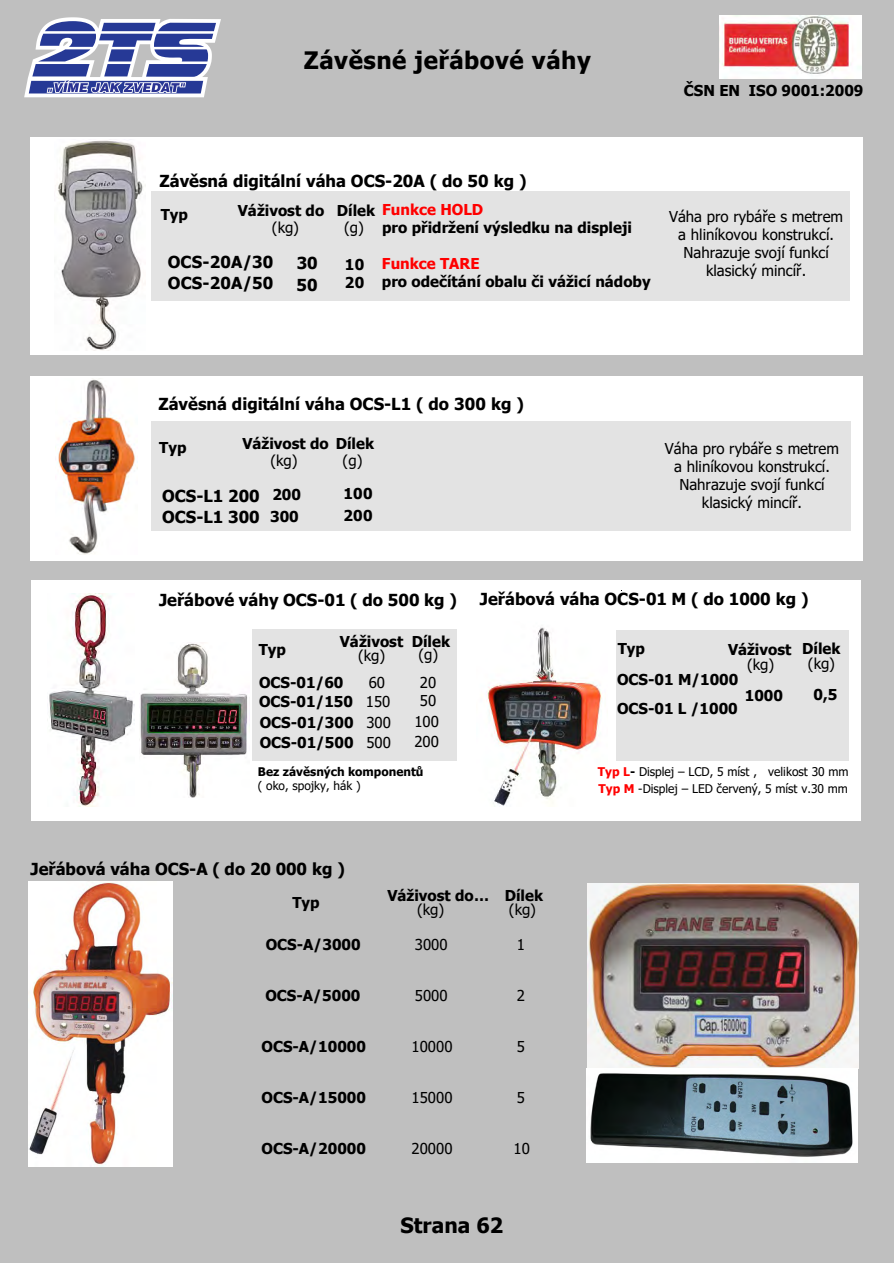
<style>
.page{position:relative;width:894px;height:1263px;background:#bfbfbf}
.page>*{position:absolute;margin:0;border:0;box-sizing:border-box;transform-origin:0 0}
.t1{font:700 24px "Tahoma";letter-spacing:.02em;color:#000}
.t2{font:700 21px "Tahoma";color:#000}
.t3{font:700 16.5px "Tahoma";color:#000}
.t4{font:700 15px/28.3px "Tahoma";color:#000}
.t5{font:15px/18px "Tahoma";color:#000;text-align:center}
.t6{font:700 15px "Tahoma";color:#f00}
.t7{font:12px/16.8px "Tahoma";color:#000}
.t8{font:700 11.85px "Tahoma";color:#000}
.t9{font:11.85px "Tahoma";color:#000}
.s1{font-weight:400}
.s2{font-weight:700;color:#f00}
.s3{font-weight:700}
.s4{font-style:inherit}
</style>
<div class="page">
<div style="left:31px;top:580px;width:830px;height:240px;background:#fff"></div>
<div style="left:616px;top:630px;width:233px;height:130px;background:#e3e3e3"></div>
<div style="left:253px;top:630px;width:204px;height:131px;background:#e3e3e3"></div>
<div style="left:30px;top:376px;width:833px;height:184px;background:#fff"></div>
<div style="left:151px;top:421px;width:700px;height:110px;background:#e3e3e3"></div>
<div style="left:30px;top:137px;width:833px;height:218px;background:#fff"></div>
<img style="left:719px;top:15px;width:143px;height:64px">
<img style="left:57px;top:140px;width:86px;height:210px">
<img style="left:49px;top:594px;width:86px;height:212px">
<img style="left:140px;top:643px;width:110px;height:155px">
<img style="left:486px;top:627px;width:116px;height:179px">
<div style="left:152px;top:191px;width:698px;height:110px;background:#e3e3e3"></div>
<img style="left:55px;top:379px;width:80px;height:175px">
<img style="left:29px;top:882px;width:143px;height:284px">
<img style="left:587px;top:883px;width:271px;height:279px">
<svg style="left:24px;top:17px;width:197px;height:80px"></svg>
<h1 class="t1" style="left:304px;top:44px;width:288px">Závěsné jeřábové váhy</h1>
<p class="t4" style="left:684px;top:77px;width:181px">ČSN EN ISO 9001:2009</p>
<p class="t3" style="left:159px;top:169px;width:369px">Závěsná digitální váha OCS-20A ( do 50 kg )</p>
<p class="t6" style="left:382px;top:199px;width:103px">Funkce HOLD</p>
<p class="t4" style="left:382px;top:214px;width:251px">pro přidržení výsledku na displeji</p>
<p class="t6" style="left:382px;top:253px;width:99px">Funkce TARE</p>
<p class="t4" style="left:382px;top:268px;width:270px">pro odečítání obalu či vážicí nádoby</p>
<p class="t4" style="left:161px;top:201px;width:29px">Typ</p>
<p class="t4" style="left:238px;top:197px;width:88px">Váživost do</p>
<p class="t5" style="left:272px;top:220px;width:29px">(kg)</p>
<p class="t4" style="left:337px;top:197px;width:40px">Dílek</p>
<p class="t5" style="left:344px;top:220px;width:21px">(g)</p>
<p class="t3" style="left:168px;top:251px;width:107px">OCS-20A/30</p>
<p class="t3" style="left:297px;top:251px;width:23px">30</p>
<p class="t4" style="left:345px;top:251px;width:21px">10</p>
<p class="t3" style="left:168px;top:271px;width:107px">OCS-20A/50</p>
<p class="t3" style="left:297px;top:273px;width:23px">50</p>
<p class="t4" style="left:345px;top:269px;width:21px">20</p>
<p class="t5" style="left:669px;top:208px;width:176px">Váha pro rybáře s metrem a hliníkovou konstrukcí.<br>Nahrazuje svojí funkcí klasický mincíř.</p>
<p class="t3" style="left:158px;top:393px;width:367px">Závěsná digitální váha OCS-L1 ( do 300 kg )</p>
<p class="t4" style="left:159px;top:434px;width:29px">Typ</p>
<p class="t4" style="left:243px;top:430px;width:88px">Váživost do</p>
<p class="t5" style="left:270px;top:453px;width:29px">(kg)</p>
<p class="t4" style="left:336px;top:430px;width:40px">Dílek</p>
<p class="t5" style="left:343px;top:453px;width:21px">(g)</p>
<p class="t3" style="left:162px;top:484px;width:99px">OCS-L1 200</p>
<p class="t4" style="left:343px;top:480px;width:31px">100</p>
<p class="t3" style="left:162px;top:506px;width:99px">OCS-L1 300</p>
<p class="t4" style="left:343px;top:502px;width:31px">200</p>
<p class="t4" style="left:270px;top:484px;width:32px;line-height:22.4px">200<br>300</p>
<p class="t5" style="left:665px;top:441px;width:176px">Váha pro rybáře s metrem a hliníkovou konstrukcí.<br>Nahrazuje svojí funkcí klasický mincíř.</p>
<p class="t3" style="left:159px;top:588px;width:300px">Jeřábové váhy OCS-01 ( do 500 kg )</p>
<p class="t4" style="left:259px;top:636px;width:29px">Typ</p>
<p class="t4" style="left:340px;top:628px;width:65px">Váživost</p>
<p class="t5" style="left:358px;top:648px;width:29px">(kg)</p>
<p class="t4" style="left:412px;top:628px;width:40px">Dílek</p>
<p class="t5" style="left:418px;top:646px;width:21px">(g)</p>
<p class="t4" style="left:259px;top:669px;width:86px">OCS-01/60</p>
<p class="t5" style="left:369px;top:674px;width:18px">60</p>
<p class="t5" style="left:420px;top:675px;width:18px">20</p>
<p class="t4" style="left:259px;top:688px;width:133px">OCS-01/150 <span class="s1">150</span></p>
<p class="t5" style="left:420px;top:692px;width:18px">50</p>
<p class="t4" style="left:260px;top:709px;width:133px">OCS-01/300 <span class="s1">300</span></p>
<p class="t5" style="left:414px;top:713px;width:26px">100</p>
<p class="t4" style="left:260px;top:729px;width:133px">OCS-01/500 <span class="s1">500</span></p>
<p class="t5" style="left:414px;top:733px;width:26px">200</p>
<p class="t8" style="left:258px;top:763px;width:167px">Bez závěsných komponentů</p>
<p class="t9" style="left:258px;top:778px;width:104px">( oko, spojky, hák )</p>
<p class="t3" style="left:480px;top:588px;width:330px">Jeřábová váha OCS-01 M ( do 1000 kg )</p>
<p class="t4" style="left:618px;top:635px;width:29px">Typ</p>
<p class="t4" style="left:728px;top:636px;width:65px">Váživost</p>
<p class="t5" style="left:747px;top:656px;width:29px">(kg)</p>
<p class="t4" style="left:802px;top:635px;width:40px">Dílek</p>
<p class="t5" style="left:808px;top:655px;width:29px">(kg)</p>
<p class="t4" style="left:617px;top:666px;width:123px">OCS-01 M/1000<br>OCS-01 L /1000</p>
<p class="t4" style="left:745px;top:682px;width:40px">1000</p>
<p class="t4" style="left:814px;top:681px;width:25px">0,5</p>
<p class="t7" style="left:598px;top:764px;width:252px"><span class="s2">Typ L</span><span class="s3">-</span> Displej – LCD, 5 míst , velikost 30 mm<br><span class="s2">Typ M</span> -Displej – LED červený, 5 míst v.30 mm</p>
<p class="t3" style="left:30px;top:857px;width:316px">Jeřábová váha OCS-A ( do 20 000 kg )</p>
<p class="t4" style="left:387px;top:882px;width:103px">Váživost do…</p>
<p class="t5" style="left:417px;top:901px;width:29px">(kg)</p>
<p class="t4" style="left:505px;top:882px;width:40px">Dílek</p>
<p class="t5" style="left:509px;top:901px;width:29px">(kg)</p>
<p class="t4" style="left:292px;top:889px;width:29px">Typ</p>
<p class="t4" style="left:266px;top:931px;width:96px">OCS-A/3000</p>
<p class="t5" style="left:415px;top:937px;width:34px">3000</p>
<p class="t5" style="left:517px;top:937px;width:10px">1</p>
<p class="t4" style="left:266px;top:982px;width:96px">OCS-A/5000</p>
<p class="t5" style="left:415px;top:988px;width:34px">5000</p>
<p class="t5" style="left:517px;top:988px;width:10px">2</p>
<p class="t4" style="left:262px;top:1033px;width:106px">OCS-A/10000</p>
<p class="t5" style="left:412px;top:1039px;width:42px">10000</p>
<p class="t5" style="left:517px;top:1039px;width:10px">5</p>
<p class="t4" style="left:262px;top:1084px;width:106px">OCS-A/15000</p>
<p class="t5" style="left:412px;top:1090px;width:42px">15000</p>
<p class="t5" style="left:517px;top:1090px;width:10px">5</p>
<p class="t4" style="left:262px;top:1135px;width:106px">OCS-A/20000</p>
<p class="t5" style="left:412px;top:1141px;width:42px">20000</p>
<p class="t5" style="left:513px;top:1141px;width:18px">10</p>
<h2 class="t2" style="left:401px;top:1210px;width:104px">Strana 6<span class="s4">2</span></h2>
</div>
